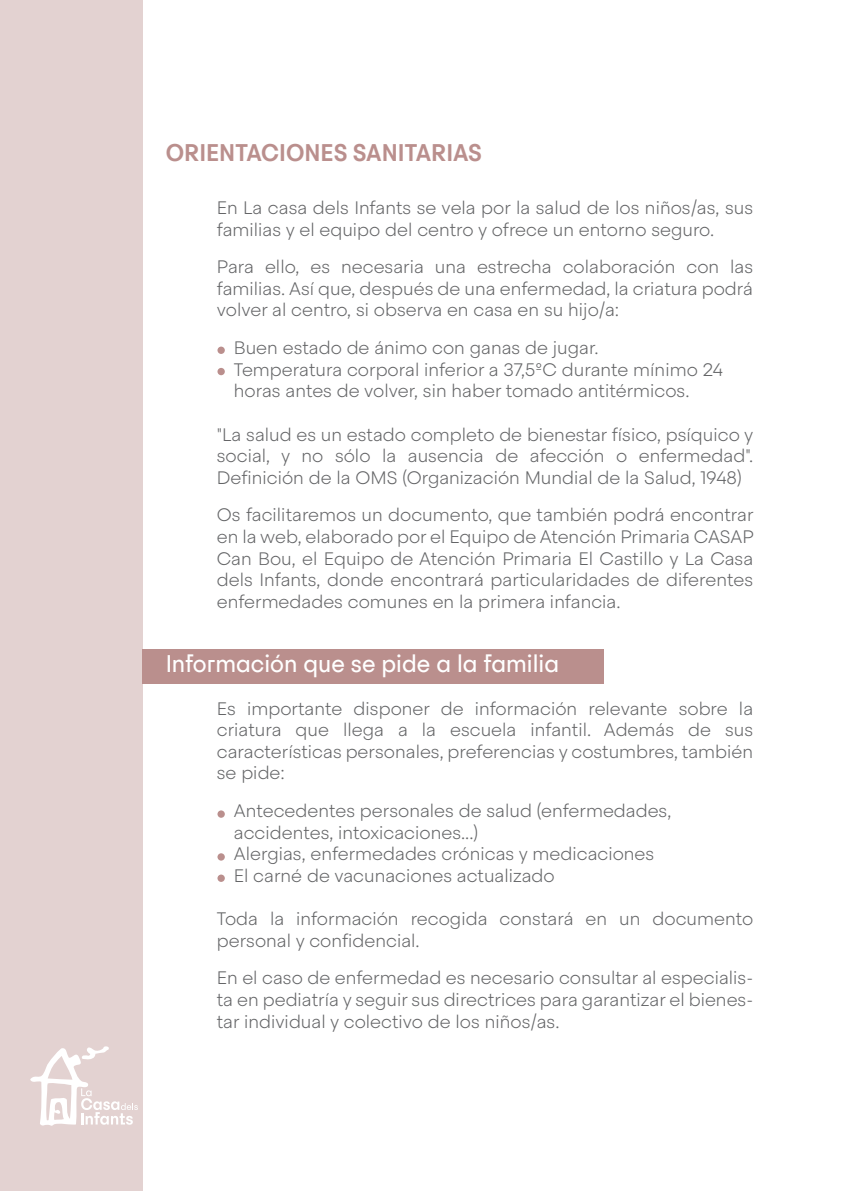
<style>
.page{position:relative;width:851px;height:1191px;background:#fff}
.page>*{position:absolute;margin:0;border:0;box-sizing:border-box;transform-origin:0 0}
.t1{font:24px "Steradian Castelldefels";color:#fff}
.t2{font:500 24px "Steradian Castelldefels";color:#ba8f8d}
.t3{font:200 18px/21.6px "Steradian";color:#646567;text-align:justify}
</style>
<div class="page">
<div style="left:142px;top:649px;width:461px;height:34px;background:#ba8f8d"></div>
<div style="left:217px;top:810px;width:8px;height:7px;background:#ba8f8d;border-radius:50%"></div>
<div style="left:217px;top:853px;width:8px;height:7px;background:#ba8f8d;border-radius:50%"></div>
<div style="left:217px;top:874px;width:8px;height:8px;background:#ba8f8d;border-radius:50%"></div>
<div style="left:0;top:0;width:142px;height:1191px;background:#e3d2d1"></div>
<svg style="left:30px;top:1046px;width:108px;height:80px"></svg>
<div style="left:217px;top:346px;width:8px;height:8px;background:#ba8f8d;border-radius:50%"></div>
<div style="left:217px;top:368px;width:8px;height:7px;background:#ba8f8d;border-radius:50%"></div>
<h1 class="t2" style="left:166px;top:138px;width:318px">ORIENTACIONES SANITARIAS</h1>
<p class="t3" style="left:217px;top:197px;width:537px">En La casa dels Infants se vela por la salud de los niños/as, sus familias y el equipo del centro y ofrece un entorno seguro.</p>
<p class="t3" style="left:217px;top:256px;width:538px">Para ello, es necesaria una estrecha colaboración con las familias. Así que, después de una enfermedad, la criatura podrá volver al centro, si observa en casa en su hijo/a:</p>
<p class="t3" style="left:234px;top:337px;width:490px;text-align:left">Buen estado de ánimo con ganas de jugar.<br>Temperatura corporal inferior a 37,5ºC durante mínimo 24 horas antes de volver, sin haber tomado antitérmicos.</p>
<p class="t3" style="left:217px;top:423px;width:538px">"La salud es un estado completo de bienestar físico, psíquico y social, y no sólo la ausencia de afección o enfermedad".<br>Definición de la OMS (Organización Mundial de la Salud, 1948)</p>
<p class="t3" style="left:217px;top:504px;width:538px">Os facilitaremos un documento, que también podrá encontrar en la web, elaborado por el Equipo de Atención Primaria CASAP Can Bou, el Equipo de Atención Primaria El Castillo y La Casa dels Infants, donde encontrará particularidades de diferentes enfermedades comunes en la primera infancia.</p>
<h1 class="t1" style="left:166px;top:649px;width:395px">Información que se pide a la familia</h1>
<p class="t3" style="left:217px;top:697px;width:538px">Es importante disponer de información relevante sobre la criatura que llega a la escuela infantil. Además de sus características personales, preferencias y costumbres, también se pide:</p>
<p class="t3" style="left:234px;top:800px;width:439px;text-align:left">Antecedentes personales de salud (enfermedades, accidentes, intoxicaciones...)<br>Alergias, enfermedades crónicas y medicaciones El carné de vacunaciones actualizado</p>
<p class="t3" style="left:217px;top:908px;width:538px">Toda la información recogida constará en un documento personal y confidencial.</p>
<p class="t3" style="left:217px;top:967px;width:538px">En el caso de enfermedad es necesario consultar al especialis&shy;ta en pediatría y seguir sus directrices para garantizar el bienes&shy;tar individual y colectivo de los niños/as.</p>
</div>
